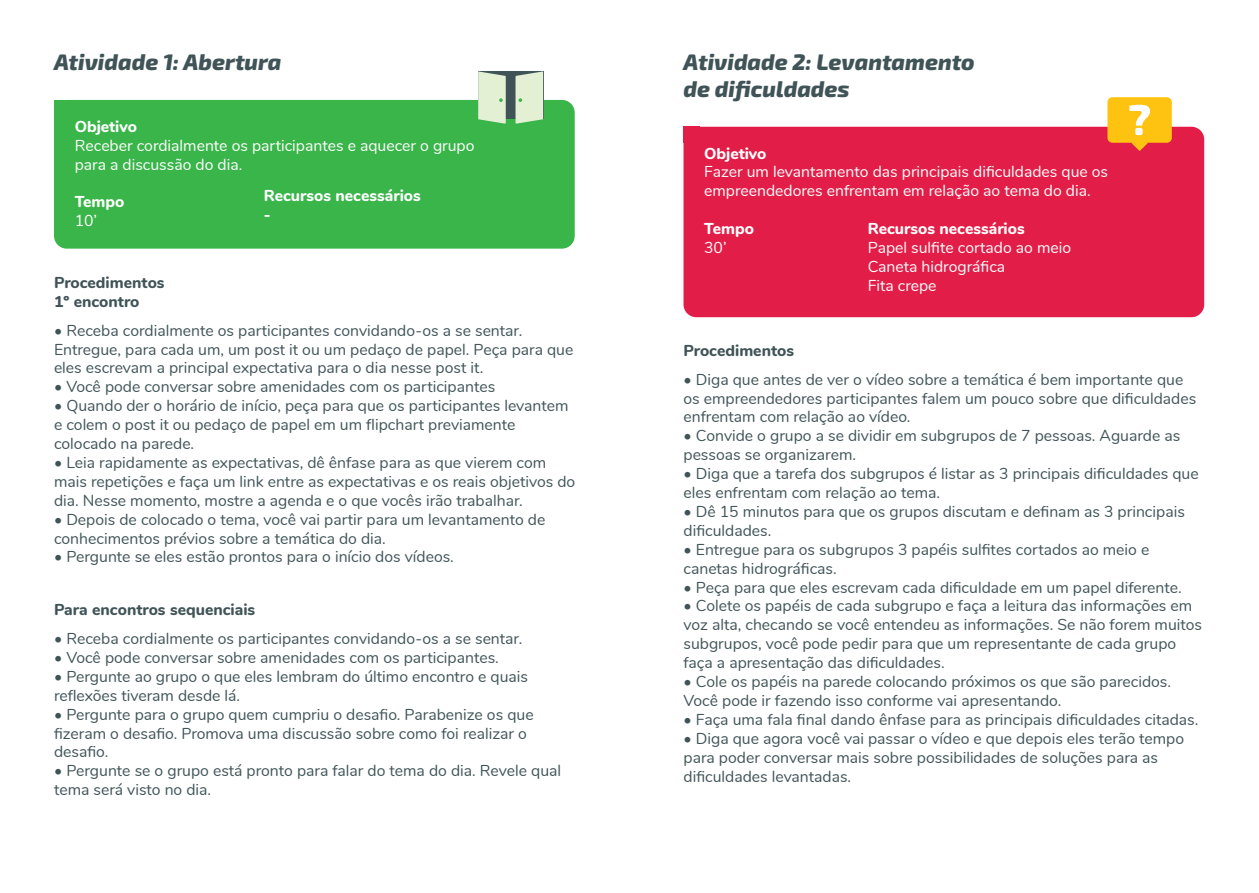
<style>
.page{position:relative;width:1259px;height:893px;background:#fff}
.page>*{position:absolute;margin:0;border:0;box-sizing:border-box;transform-origin:0 0}
.t1{font:italic 800 22.5px/27px "Exo 2.0";color:#405458}
.t2{font:15.75px/18.9px "Nunito";color:#405458}
.t3{font:15.75px/18.9px "Nunito";color:#fff}
.t4{font:800 15.75px/18.9px "Nunito";color:#fff}
.t5{font:800 15.75px/18.9px "Nunito";color:#405458}
</style>
<div class="page">
<div style="left:54px;top:100px;width:521px;height:149px;background:#3ab54a;border-radius:13px"></div>
<div style="left:54px;top:100px;width:16px;height:16px;background:#3ab54a"></div>
<div style="left:683px;top:127px;width:521px;height:190px;background:#e21e48;border-radius:13px"></div>
<div style="left:683px;top:127px;width:16px;height:16px;background:#e21e48"></div>
<div style="left:1107px;top:97px;width:64px;height:46px;background:#fec210;border-radius:5px"></div>
<svg style="left:1129px;top:105px;width:21px;height:46px"></svg>
<div style="left:478px;top:71px;width:65px;height:48px;background:#405458"></div>
<svg style="left:478px;top:71px;width:28px;height:53px"></svg>
<svg style="left:515px;top:71px;width:28px;height:53px"></svg>
<h1 class="t1" style="left:54px;top:49px;width:229px">Atividade 1: Abertura</h1>
<p class="t4" style="left:75px;top:116px;width:64px">Objetivo</p>
<p class="t3" style="left:75px;top:135px;width:401px">Receber cordialmente os participantes e aquecer o grupo para a discussão do dia.</p>
<p class="t4" style="left:75px;top:192px;width:51px">Tempo</p>
<p class="t3" style="left:75px;top:210px;width:24px">10’</p>
<p class="t4" style="left:264px;top:185px;width:159px">Recursos necessários -</p>
<p class="t5" style="left:54px;top:272px;width:112px">Procedimentos<br>1º encontro</p>
<p class="t2" style="left:54px;top:320px;width:521px">• Receba cordialmente os participantes convidando-os a se sentar.<br>Entregue, para cada um, um post it ou um pedaço de papel. Peça para que eles escrevam a principal expectativa para o dia nesse post it.</p>
<p class="t2" style="left:54px;top:376px;width:443px">• Você pode conversar sobre amenidades com os participantes</p>
<p class="t2" style="left:54px;top:395px;width:516px">• Quando der o horário de início, peça para que os participantes levantem e colem o post it ou pedaço de papel em um flipchart previamente colocado na parede.</p>
<p class="t2" style="left:54px;top:452px;width:523px">• Leia rapidamente as expectativas, dê ênfase para as que vierem com mais repetições e faça um link entre as expectativas e os reais objetivos do dia. Nesse momento, mostre a agenda e o que vocês irão trabalhar.</p>
<p class="t2" style="left:54px;top:509px;width:493px">• Depois de colocado o tema, você vai partir para um levantamento de conhecimentos prévios sobre a temática do dia.</p>
<p class="t2" style="left:54px;top:547px;width:401px">• Pergunte se eles estão prontos para o início dos vídeos.</p>
<p class="t5" style="left:54px;top:599px;width:203px">Para encontros sequenciais</p>
<p class="t2" style="left:54px;top:628px;width:470px">• Receba cordialmente os participantes convidando-os a se sentar.</p>
<p class="t2" style="left:54px;top:647px;width:446px">• Você pode conversar sobre amenidades com os participantes.</p>
<p class="t2" style="left:54px;top:666px;width:475px">• Pergunte ao grupo o que eles lembram do último encontro e quais reflexões tiveram desde lá.</p>
<p class="t2" style="left:54px;top:704px;width:481px">• Pergunte para o grupo quem cumpriu o desafio. Parabenize os que fizeram o desafio. Promova uma discussão sobre como foi realizar o desafio.</p>
<p class="t2" style="left:54px;top:760px;width:509px">• Pergunte se o grupo está pronto para falar do tema do dia. Revele qual tema será visto no dia.</p>
<h1 class="t1" style="left:683px;top:49px;width:293px">Atividade 2: Levantamento de dificuldades</h1>
<p class="t4" style="left:704px;top:143px;width:64px">Objetivo</p>
<p class="t3" style="left:704px;top:162px;width:405px">Fazer um levantamento das principais dificuldades que os empreendedores enfrentam em relação ao tema do dia.</p>
<p class="t4" style="left:704px;top:218px;width:51px">Tempo</p>
<p class="t3" style="left:704px;top:237px;width:24px">30’</p>
<p class="t4" style="left:867px;top:218px;width:159px">Recursos necessários</p>
<p class="t3" style="left:867px;top:237px;width:205px">Papel sulfite cortado ao meio<br>Caneta hidrográfica<br>Fita crepe</p>
<p class="t5" style="left:683px;top:340px;width:112px">Procedimentos</p>
<p class="t2" style="left:683px;top:369px;width:514px">• Diga que antes de ver o vídeo sobre a temática é bem importante que os empreendedores participantes falem um pouco sobre que dificuldades enfrentam com relação ao vídeo.</p>
<p class="t2" style="left:683px;top:426px;width:498px">• Convide o grupo a se dividir em subgrupos de 7 pessoas. Aguarde as pessoas se organizarem.</p>
<p class="t2" style="left:683px;top:463px;width:517px">• Diga que a tarefa dos subgrupos é listar as 3 principais dificuldades que eles enfrentam com relação ao tema.</p>
<p class="t2" style="left:683px;top:501px;width:503px">• Dê 15 minutos para que os grupos discutam e definam as 3 principais dificuldades.</p>
<p class="t2" style="left:683px;top:539px;width:467px">• Entregue para os subgrupos 3 papéis sulfites cortados ao meio e canetas hidrográficas.</p>
<p class="t2" style="left:683px;top:577px;width:500px">• Peça para que eles escrevam cada dificuldade em um papel diferente.</p>
<p class="t2" style="left:683px;top:596px;width:520px">• Colete os papéis de cada subgrupo e faça a leitura das informações em voz alta, checando se você entendeu as informações. Se não forem muitos subgrupos, você pode pedir para que um representante de cada grupo faça a apresentação das dificuldades.</p>
<p class="t2" style="left:683px;top:671px;width:489px">• Cole os papéis na parede colocando próximos os que são parecidos.<br>Você pode ir fazendo isso conforme vai apresentando.</p>
<p class="t2" style="left:683px;top:709px;width:516px">• Faça uma fala final dando ênfase para as principais dificuldades citadas.</p>
<p class="t2" style="left:683px;top:728px;width:502px">• Diga que agora você vai passar o vídeo e que depois eles terão tempo para poder conversar mais sobre possibilidades de soluções para as dificuldades levantadas.</p>
</div>
